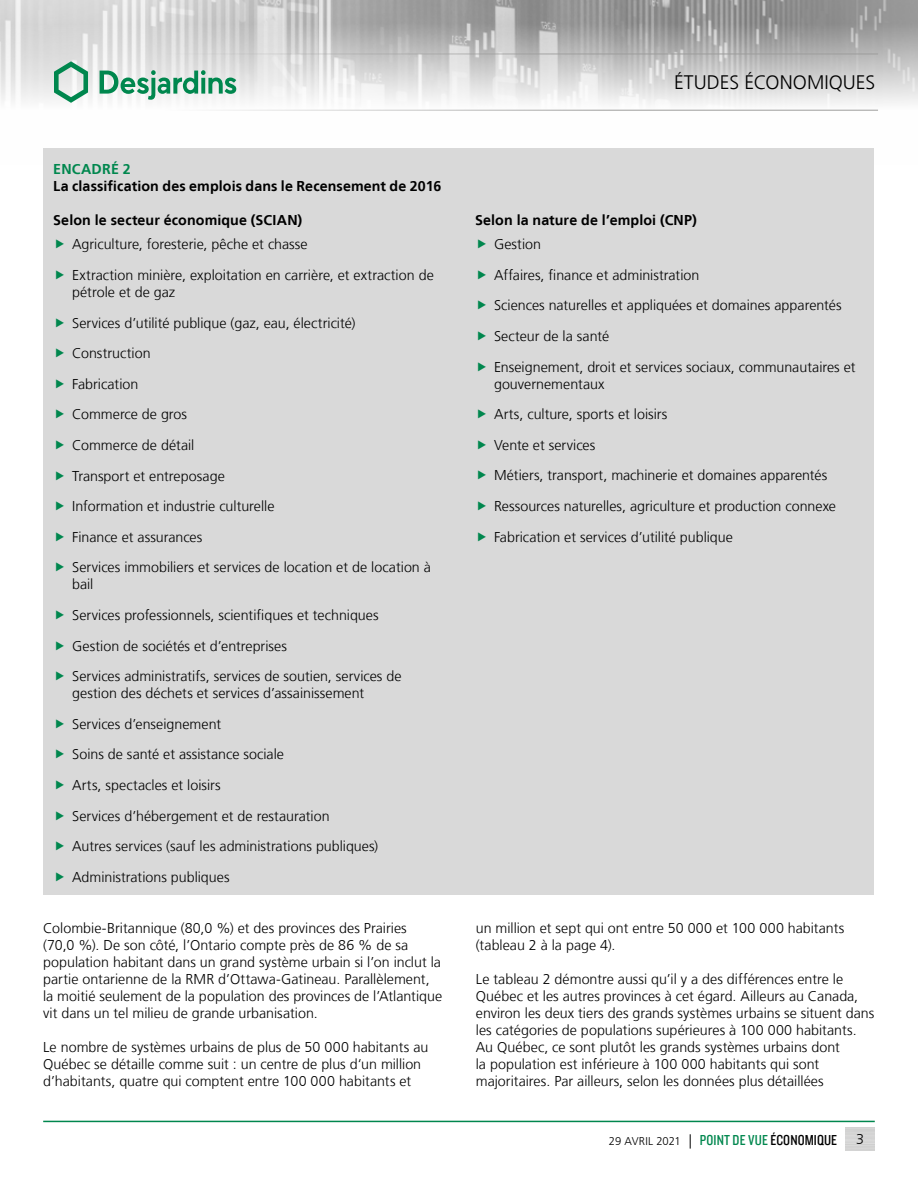
<style>
.page{position:relative;width:918px;height:1188px;background:#fff}
.page>*{position:absolute;margin:0;border:0;box-sizing:border-box;transform-origin:0 0}
.t1{font:300 19.5px "Frutiger LT";color:#000}
.t2{font:300 14.25px/17.1px "Frutiger LT";color:#000}
.t3{font:700 14.25px "Frutiger LT";letter-spacing:.01em;color:#000}
.t4{font:700 14.25px "Frutiger LT";letter-spacing:.015em;color:#00874e}
.t5{font:300 11.25px "Frutiger LT";color:#000}
.s1{font-size:14.25px}
.s2{font-family:"Knockout 29 Junior Ltweight";font-weight:400;font-size:15px;color:#00874e}
.s3{font-family:"Knockout 29 Junior Ltweight";font-weight:400;font-size:15px}
</style>
<div class="page">
<img style="left:0;top:0;width:918px;height:164px">
<hr style="left:0;top:54px;width:878px;height:1px;background:#9d9d9c">
<hr style="left:0;top:110px;width:878px;height:1px;background:#9d9d9c">
<svg style="left:54px;top:61px;width:34px;height:42px"></svg>
<svg style="left:100px;top:70px;width:136px;height:30px"></svg>
<hr style="left:43px;top:1121px;width:832px;height:1px;background:#00874e">
<div style="left:43px;top:148px;width:830px;height:747px;background:#d9d9d9"></div>
<p class="t4" style="left:53px;top:161px;width:79px">ENCADRÉ 2</p>
<h5 class="t3" style="left:53px;top:178px;width:390px">La classification des emplois dans le Recensement de 2016</h5>
<p class="t3" style="left:53px;top:212px;width:251px">Selon le secteur économique (SCIAN)</p>
<p class="t2" style="left:72px;top:236px;width:237px">Agriculture, foresterie, pêche et chasse</p>
<p class="t2" style="left:72px;top:267px;width:363px">Extraction minière, exploitation en carrière, et extraction de pétrole et de gaz</p>
<p class="t2" style="left:72px;top:314px;width:285px">Services d’utilité publique (gaz, eau, électricité)</p>
<p class="t2" style="left:72px;top:345px;width:80px">Construction</p>
<p class="t2" style="left:72px;top:375px;width:68px">Fabrication</p>
<p class="t2" style="left:72px;top:406px;width:116px">Commerce de gros</p>
<p class="t2" style="left:72px;top:437px;width:124px">Commerce de détail</p>
<p class="t2" style="left:72px;top:467px;width:154px">Transport et entreposage</p>
<p class="t2" style="left:72px;top:498px;width:204px">Information et industrie culturelle</p>
<p class="t2" style="left:72px;top:528px;width:132px">Finance et assurances</p>
<p class="t2" style="left:72px;top:559px;width:360px">Services immobiliers et services de location et de location à bail</p>
<p class="t2" style="left:72px;top:607px;width:308px">Services professionnels, scientifiques et techniques</p>
<p class="t2" style="left:72px;top:637px;width:216px">Gestion de sociétés et d’entreprises</p>
<p class="t2" style="left:72px;top:668px;width:331px">Services administratifs, services de soutien, services de gestion des déchets et services d’assainissement</p>
<p class="t2" style="left:72px;top:716px;width:151px">Services d’enseignement</p>
<p class="t2" style="left:72px;top:746px;width:213px">Soins de santé et assistance sociale</p>
<p class="t2" style="left:72px;top:777px;width:150px">Arts, spectacles et loisirs</p>
<p class="t2" style="left:72px;top:807px;width:259px">Services d’hébergement et de restauration</p>
<p class="t2" style="left:72px;top:838px;width:308px">Autres services (sauf les administrations publiques)</p>
<p class="t2" style="left:72px;top:869px;width:159px">Administrations publiques</p>
<p class="t2" style="left:43px;top:919px;width:399px">Colombie-Britannique (80,0 %) et des provinces des Prairies (70,0 %). De son côté, l’Ontario compte près de 86 % de sa population habitant dans un grand système urbain si l’on inclut la</p>
<p class="t2" style="left:43px;top:971px;width:388px">partie ontarienne de la RMR d’Ottawa-Gatineau. Parallèlement,</p>
<p class="t2" style="left:43px;top:988px;width:400px">la moitié seulement de la population des provinces de l’Atlantique vit dans un tel milieu de grande urbanisation.</p>
<p class="t2" style="left:43px;top:1039px;width:387px">Le nombre de systèmes urbains de plus de 50 000 habitants au<br>Québec se détaille comme suit : un centre de plus d‘un million d’habitants, quatre qui comptent entre 100 000 habitants et</p>
<h1 class="t1" style="left:674px;top:72px;width:203px">ÉTUDES ÉCONOMIQUES</h1>
<h5 class="t3" style="left:475px;top:212px;width:223px">Selon la nature de l’emploi (CNP)</h5>
<p class="t2" style="left:494px;top:236px;width:49px">Gestion</p>
<p class="t2" style="left:494px;top:266px;width:207px">Affaires, finance et administration</p>
<p class="t2" style="left:494px;top:297px;width:349px">Sciences naturelles et appliquées et domaines apparentés</p>
<p class="t2" style="left:494px;top:328px;width:117px">Secteur de la santé</p>
<p class="t2" style="left:494px;top:358px;width:363px">Enseignement, droit et services sociaux, communautaires et gouvernementaux</p>
<p class="t2" style="left:494px;top:406px;width:175px">Arts, culture, sports et loisirs</p>
<p class="t2" style="left:494px;top:437px;width:103px">Vente et services</p>
<p class="t2" style="left:494px;top:467px;width:335px">Métiers, transport, machinerie et domaines apparentés</p>
<p class="t2" style="left:494px;top:498px;width:344px">Ressources naturelles, agriculture et production connexe</p>
<p class="t2" style="left:494px;top:528px;width:240px">Fabrication et services d’utilité publique</p>
<p class="t2" style="left:476px;top:919px;width:370px">un million et sept qui ont entre 50 000 et 100 000 habitants (tableau 2 à la page 4).</p>
<p class="t2" style="left:476px;top:971px;width:400px">Le tableau 2 démontre aussi qu’il y a des différences entre le Québec et les autres provinces à cet égard. Ailleurs au Canada, environ les deux tiers des grands systèmes urbains se situent dans les catégories de populations supérieures à 100 000 habitants.<br>Au Québec, ce sont plutôt les grands systèmes urbains dont<br>la population est inférieure à 100 000 habitants qui sont majoritaires. Par ailleurs, selon les données plus détaillées</p>
<p class="t5" style="left:609px;top:1135px;width:230px">29 AVRIL 2021 <span class="s1">|</span> <span class="s2">POINT DE VUE</span> <span class="s3">ÉCONOMIQUE</span></p>
<p class="t2" style="left:856px;top:1131px;width:9px">3</p>
</div>
